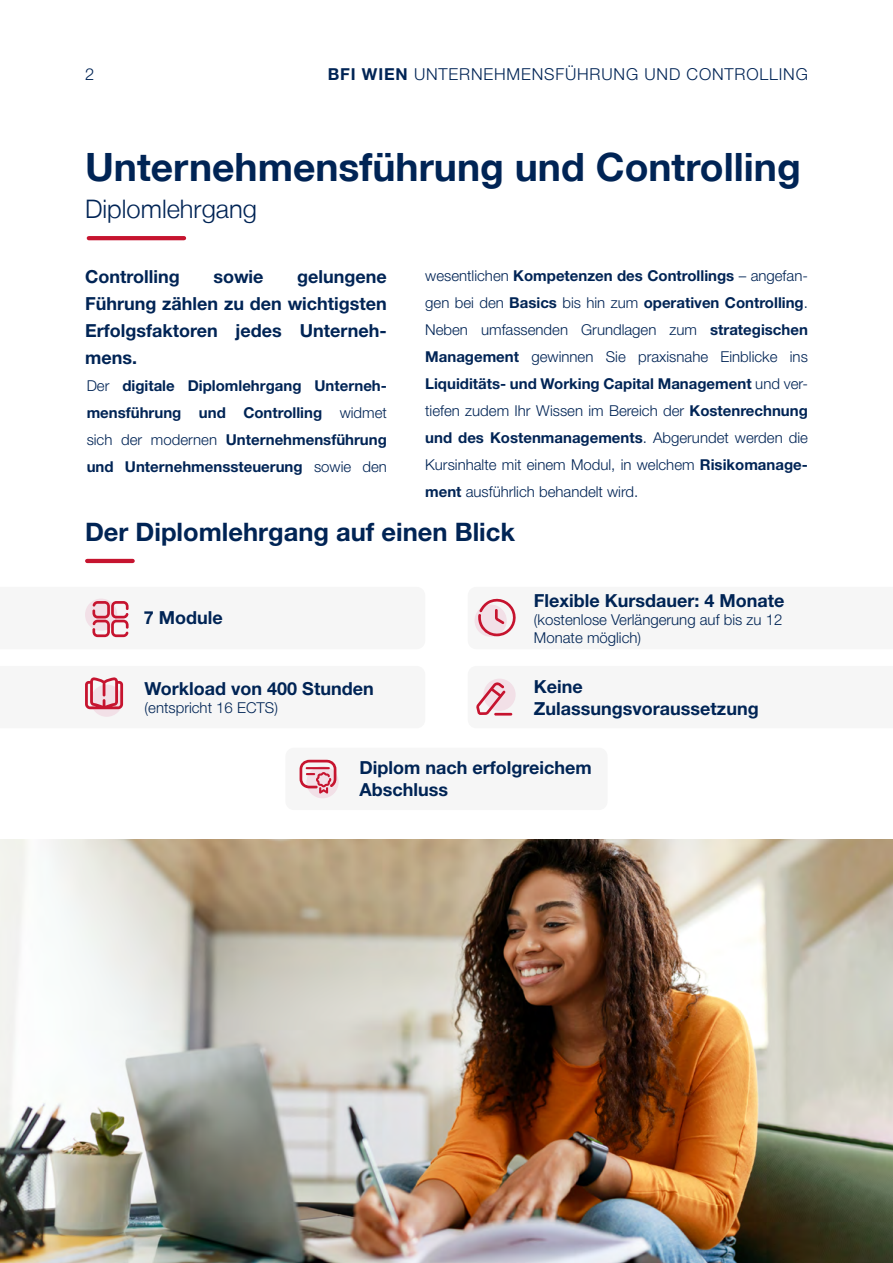
<style>
.page{position:relative;width:893px;height:1263px;background:#fff}
.page>*{position:absolute;margin:0;border:0;box-sizing:border-box;transform-origin:0 0}
.t1{font:700 39px "Helvetica Neue LT";color:#002455}
.t2{font:700 25.5px "Helvetica Neue LT Std";color:#002455}
.t3{font:300 25.5px "Helvetica Neue LT";color:#002455}
.t4{font:700 18px/27px "Helvetica Neue LT Std";color:#002455}
.t5{font:300 16.5px "Helvetica Neue LT Std";letter-spacing:.05em;color:#002455}
.t6{font:300 15px/27px "Helvetica Neue LT Std";color:#002455}
.t7{font:700 15px/27px "Helvetica Neue LT Std";color:#002455;text-align:justify}
.s1{font-weight:700}
.s2{font-weight:300}
</style>
<div class="page">
<hr style="left:89px;top:236px;width:95px;height:4px;background:#c6142f">
<hr style="left:87px;top:559px;width:46px;height:4px;background:#c6142f">
<img style="left:0;top:840px;width:893px;height:423px">
<svg style="left:85px;top:677px;width:39px;height:40px"></svg>
<svg style="left:476px;top:678px;width:40px;height:38px"></svg>
<svg style="left:474px;top:598px;width:42px;height:39px"></svg>
<svg style="left:85px;top:598px;width:44px;height:40px"></svg>
<div style="left:285px;top:748px;width:322px;height:62px;background:#f6f6f6;border-radius:9px"></div>
<div style="left:306px;top:766px;width:33px;height:32px;background:#f2e0e7;border-radius:50%"></div>
<svg style="left:300px;top:760px;width:36px;height:34px"></svg>
<p class="t5" style="left:85px;top:64px;width:11px">2</p>
<p class="t5" style="left:328px;top:64px;width:482px"><span class="s1">BFI WIEN</span> UNTERNEHMENSFÜHRUNG UND CONTROLLING</p>
<h1 class="t1" style="left:85px;top:143px;width:717px">Unternehmensführung und Controlling</h1>
<h2 class="t3" style="left:85px;top:194px;width:173px">Diplomlehrgang</h2>
<p class="t4" style="left:85px;top:262px;width:96px">Controlling</p>
<p class="t4" style="left:213px;top:262px;width:52px">sowie</p>
<p class="t4" style="left:85px;top:262px;width:303px;text-align:justify;text-indent:212px">gelungene Führung zählen zu den wichtigsten Erfolgsfaktoren jedes Unterneh&shy;mens.</p>
<p class="t7" style="left:87px;top:372px;width:302px"><span class="s2">Der</span> digitale Diplomlehrgang Unterneh&shy;mensführung und Controlling <span class="s2">widmet sich der modernen</span> Unternehmensführung und Unternehmenssteuerung <span class="s2">sowie den</span></p>
<p class="t6" style="left:425px;top:261px;width:384px;text-align:justify">wesentlichen <span class="s1">Kompetenzen des Controllings</span> – angefan&shy;gen bei den <span class="s1">Basics</span> bis hin zum <span class="s1">operativen Controlling</span>.<br>Neben umfassenden Grundlagen zum <span class="s1">strategischen Management</span> gewinnen Sie praxisnahe Einblicke ins <span class="s1">Liquiditäts- und Working Capital Management</span> und ver&shy;tiefen zudem Ihr Wissen im Bereich der <span class="s1">Kostenrechnung und des Kostenmanagements</span>. Abgerundet werden die Kursinhalte mit einem Modul, in welchem <span class="s1">Risikomanage&shy;ment</span> ausführlich behandelt wird.</p>
<h2 class="t2" style="left:85px;top:516px;width:432px">Der Diplomlehrgang auf einen Blick</h2>
<p class="t4" style="left:144px;top:604px;width:80px">7 Module</p>
<p class="t4" style="left:145px;top:674px;width:231px">Workload von 400 Stunden</p>
<p class="t6" style="left:145px;top:693px;width:135px">(entspricht 16 ECTS)</p>
<p class="t4" style="left:534px;top:586px;width:252px">Flexible Kursdauer: 4 Monate</p>
<p class="t6" style="left:534px;top:610px;width:250px;line-height:18px">(kostenlose Verlängerung auf bis zu 12<br>Monate möglich)</p>
<p class="t4" style="left:534px;top:675px;width:226px;line-height:21.6px">Keine<br>Zulassungsvoraussetzung</p>
<p class="t4" style="left:359px;top:757px;width:234px;line-height:21.6px">Diplom nach erfolgreichem<br>Abschluss</p>
</div>
